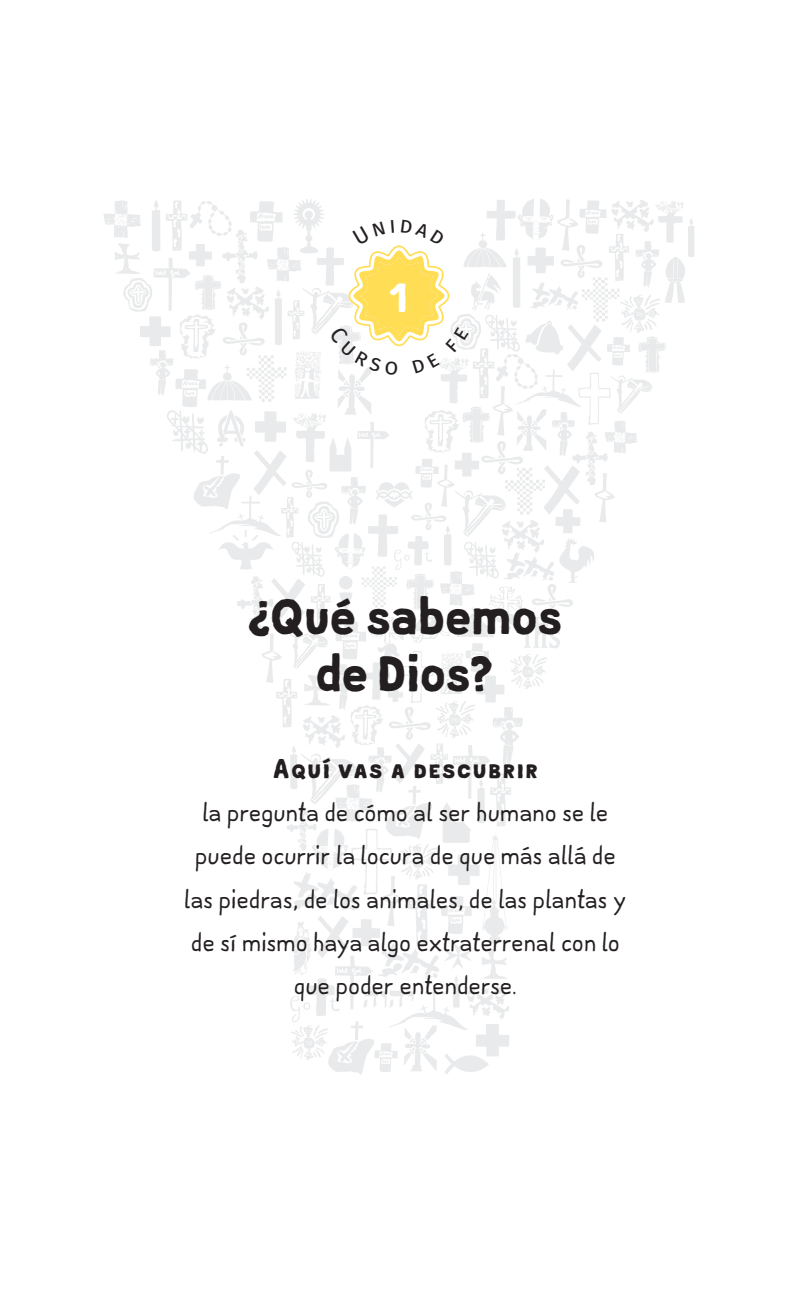
<style>
.page{position:relative;width:798px;height:1308px;background:#fff}
.page>*{position:absolute;margin:0;border:0;box-sizing:border-box;transform-origin:0 0}
.Head1{font:900 49.5px/57.6px "Rockster";letter-spacing:.005em;color:#231f20;text-align:center}
.Fragenummer{font:900 40.5px "Rockster";color:#fff}
.Intro{font:27px/43.2px "Rockster";color:#231f20;text-align:center}
.Intro-2{font:27px "Rockster Black SC";letter-spacing:.05em;color:#231f20}
</style>
<div class="page">
<svg style="left:104px;top:199px;width:590px;height:875px"></svg>
<svg style="left:329px;top:219px;width:139px;height:156px"></svg>
<p class="Fragenummer" style="left:388px;top:266px;width:21px">1</p>
<p class="Head1" style="left:248px;top:586px;width:316px">¿Qué sabemos de Dios?</p>
<p class="Intro-2" style="left:273px;top:747px;width:266px">Aquí vas a descubrir</p>
<p class="Intro" style="left:184px;top:788px;width:443px">la pregunta de cómo al ser humano se le puede ocurrir la locura de que más allá de las piedras, de los animales, de las plantas y de sí mismo haya algo extraterrenal con lo que poder entenderse.</p>
</div>
